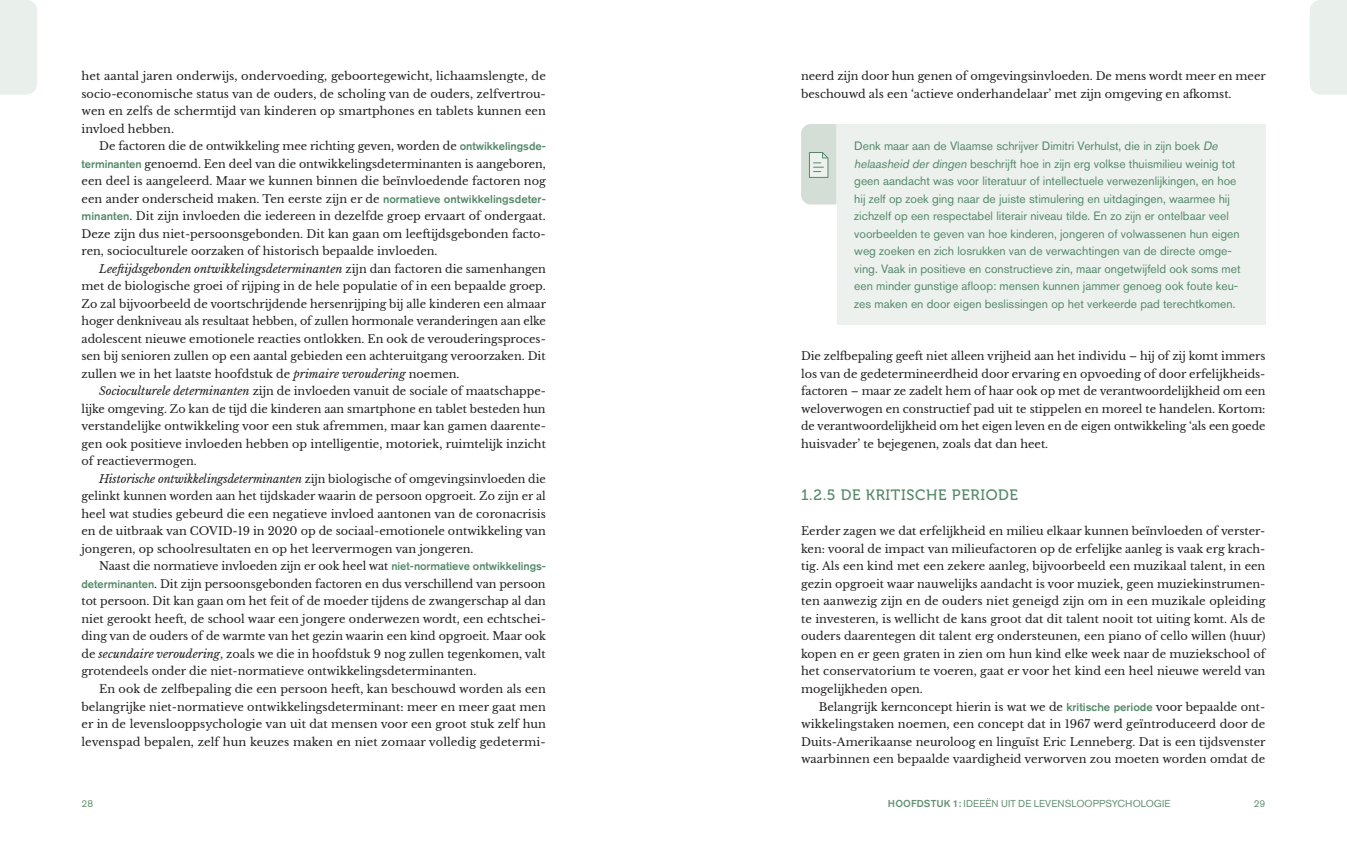
<style>
.page{position:relative;width:1347px;height:851px;background:#fff}
.page>*{position:absolute;margin:0;border:0;box-sizing:border-box;transform-origin:0 0}
.t1{font:15px "Museo 500";letter-spacing:.04em;color:#55896a}
.t2{font:12px/17.5px "Akzidenz Grotesk BQ";color:#55896a}
.t3{font:11.25px/17.5px "Libre Baskerville";color:#231f20;text-align:justify}
.t4{font:10px "Akzidenz Grotesk BQ";letter-spacing:.01em;color:#659175}
.s1{font-family:"Akzidenz Grotesk BQ";font-weight:500;color:#55896a}
.s2{font-style:italic}
.s3{font-weight:500}
</style>
<div class="page">
<div style="left:1310px;top:0;width:36px;height:94px;background:#e9efea"></div>
<div style="left:0;top:0;width:37px;height:94px;background:#e9efea"></div>
<div style="left:836px;top:124px;width:429px;height:200px;background:#ecf1ee"></div>
<svg style="left:801px;top:124px;width:35px;height:80px;background:#d3ddd5"></svg>
<p class="t3" style="left:81px;top:67px;width:466px">het aantal jaren onderwijs, ondervoeding, geboortegewicht, lichaamslengte, de socio-economische status van de ouders, de scholing van de ouders, zelfvertrou&shy;wen en zelfs de schermtijd van kinderen op smartphones en tablets kunnen een invloed hebben.</p>
<p class="t3" style="left:81px;top:137px;width:466px;text-indent:18px">De factoren die de ontwikkeling mee richting geven, worden de <span class="s1">ontwikkelingsde&shy;terminanten</span> genoemd. Een deel van die ontwikkelingsdeterminanten is aangeboren, een deel is aangeleerd. Maar we kunnen binnen die beïnvloedende factoren nog een ander onderscheid maken. Ten eerste zijn er de <span class="s1">normatieve ontwikkelingsdeter&shy;minanten</span>. Dit zijn invloeden die iedereen in dezelfde groep ervaart of ondergaat.<br>Deze zijn dus niet-persoonsgebonden. Dit kan gaan om leeftijdsgebonden facto&shy;ren, socioculturele oorzaken of historisch bepaalde invloeden.</p>
<p class="t3" style="left:81px;top:260px;width:466px;text-indent:18px"><span class="s2">Leeftijdsgebonden ontwikkelingsdeterminanten</span> zijn dan factoren die samenhangen met de biologische groei of rijping in de hele populatie of in een bepaalde groep.<br>Zo zal bijvoorbeeld de voortschrijdende hersenrijping bij alle kinderen een almaar hoger denkniveau als resultaat hebben, of zullen hormonale veranderingen aan elke adolescent nieuwe emotionele reacties ontlokken. En ook de verouderingsproces&shy;sen bij senioren zullen op een aantal gebieden een achteruitgang veroorzaken. Dit zullen we in het laatste hoofdstuk de <span class="s2">primaire veroudering</span> noemen.</p>
<p class="t3" style="left:81px;top:382px;width:466px;text-indent:18px"><span class="s2">Socioculturele determinanten</span> zijn de invloeden vanuit de sociale of maatschappe&shy;lijke omgeving. Zo kan de tijd die kinderen aan smartphone en tablet besteden hun verstandelijke ontwikkeling voor een stuk afremmen, maar kan gamen daarente&shy;gen ook positieve invloeden hebben op intelligentie, motoriek, ruimtelijk inzicht of reactievermogen.</p>
<p class="t3" style="left:81px;top:470px;width:466px;text-indent:18px"><span class="s2">Historische ontwikkelingsdeterminanten</span> zijn biologische of omgevingsinvloeden die gelinkt kunnen worden aan het tijdskader waarin de persoon opgroeit. Zo zijn er al heel wat studies gebeurd die een negatieve invloed aantonen van de coronacrisis en de uitbraak van COVID-19 in 2020 op de sociaal-emotionele ontwikkeling van jongeren, op schoolresultaten en op het leervermogen van jongeren.</p>
<p class="t3" style="left:81px;top:557px;width:466px;text-indent:18px">Naast die normatieve invloeden zijn er ook heel wat <span class="s1">niet-normatieve ontwikkelings&shy;determinanten</span>. Dit zijn persoonsgebonden factoren en dus verschillend van persoon tot persoon. Dit kan gaan om het feit of de moeder tijdens de zwangerschap al dan niet gerookt heeft, de school waar een jongere onderwezen wordt, een echtschei&shy;ding van de ouders of de warmte van het gezin waarin een kind opgroeit. Maar ook de <span class="s2">secundaire veroudering</span>, zoals we die in hoofdstuk 9 nog zullen tegenkomen, valt grotendeels onder die niet-normatieve ontwikkelingsdeterminanten.</p>
<p class="t3" style="left:81px;top:680px;width:466px;text-indent:18px">En ook de zelfbepaling die een persoon heeft, kan beschouwd worden als een belangrijke niet-normatieve ontwikkelingsdeterminant: meer en meer gaat men er in de levenslooppsychologie van uit dat mensen voor een groot stuk zelf hun levenspad bepalen, zelf hun keuzes maken en niet zomaar volledig gedetermi-</p>
<p class="t3" style="left:801px;top:67px;width:466px">neerd zijn door hun genen of omgevingsinvloeden. De mens wordt meer en meer beschouwd als een ‘actieve onderhandelaar’ met zijn omgeving en afkomst.</p>
<p class="t2" style="left:854px;top:137px;width:388px">Denk maar aan de Vlaamse schrijver Dimitri Verhulst, die in zijn boek <span class="s2">De helaasheid der dingen</span> beschrijft hoe in zijn erg volkse thuismilieu weinig tot geen aandacht was voor literatuur of intellectuele verwezenlijkingen, en hoe hij zelf op zoek ging naar de juiste stimulering en uitdagingen, waarmee hij zichzelf op een respectabel literair niveau tilde. En zo zijn er ontelbaar veel voorbeelden te geven van hoe kinderen, jongeren of volwassenen hun eigen weg zoeken en zich losrukken van de verwachtingen van de directe omge&shy;ving. Vaak in positieve en constructieve zin, maar ongetwijfeld ook soms met een minder gunstige afloop: mensen kunnen jammer genoeg ook foute keu&shy;zes maken en door eigen beslissingen op het verkeerde pad terechtkomen.</p>
<p class="t3" style="left:801px;top:347px;width:466px">Die zelfbepaling geeft niet alleen vrijheid aan het individu – hij of zij komt immers los van de gedetermineerdheid door ervaring en opvoeding of door erfelijkheids&shy;factoren – maar ze zadelt hem of haar ook op met de verantwoordelijkheid om een weloverwogen en constructief pad uit te stippelen en moreel te handelen. Kortom: de verantwoordelijkheid om het eigen leven en de eigen ontwikkeling ‘als een goede huisvader’ te bejegenen, zoals dat dan heet.</p>
<h1 class="t1" style="left:801px;top:487px;width:218px">1.2.5 DE KRITISCHE PERIODE</h1>
<p class="t3" style="left:801px;top:522px;width:466px">Eerder zagen we dat erfelijkheid en milieu elkaar kunnen beïnvloeden of verster&shy;ken: vooral de impact van milieufactoren op de erfelijke aanleg is vaak erg krach&shy;tig. Als een kind met een zekere aanleg, bijvoorbeeld een muzikaal talent, in een gezin opgroeit waar nauwelijks aandacht is voor muziek, geen muziekinstrumen&shy;ten aanwezig zijn en de ouders niet geneigd zijn om in een muzikale opleiding te investeren, is wellicht de kans groot dat dit talent nooit tot uiting komt. Als de ouders daarentegen dit talent erg ondersteunen, een piano of cello willen (huur) kopen en er geen graten in zien om hun kind elke week naar de muziekschool of het conservatorium te voeren, gaat er voor het kind een heel nieuwe wereld van mogelijkheden open.</p>
<p class="t3" style="left:801px;top:697px;width:466px;text-indent:18px">Belangrijk kernconcept hierin is wat we de <span class="s1">kritische periode</span> voor bepaalde ont&shy;wikkelingstaken noemen, een concept dat in 1967 werd geïntroduceerd door de Duits-Amerikaanse neuroloog en linguïst Eric Lenneberg. Dat is een tijdsvenster waarbinnen een bepaalde vaardigheid verworven zou moeten worden omdat de</p>
<p class="t4" style="left:81px;top:797px;width:13px">28</p>
<p class="t4" style="left:888px;top:797px;width:284px"><span class="s3">Hoofdstuk 1:</span> Ideeën uit de levenslooppsychologie</p>
<p class="t4" style="left:1253px;top:797px;width:13px">29</p>
</div>
